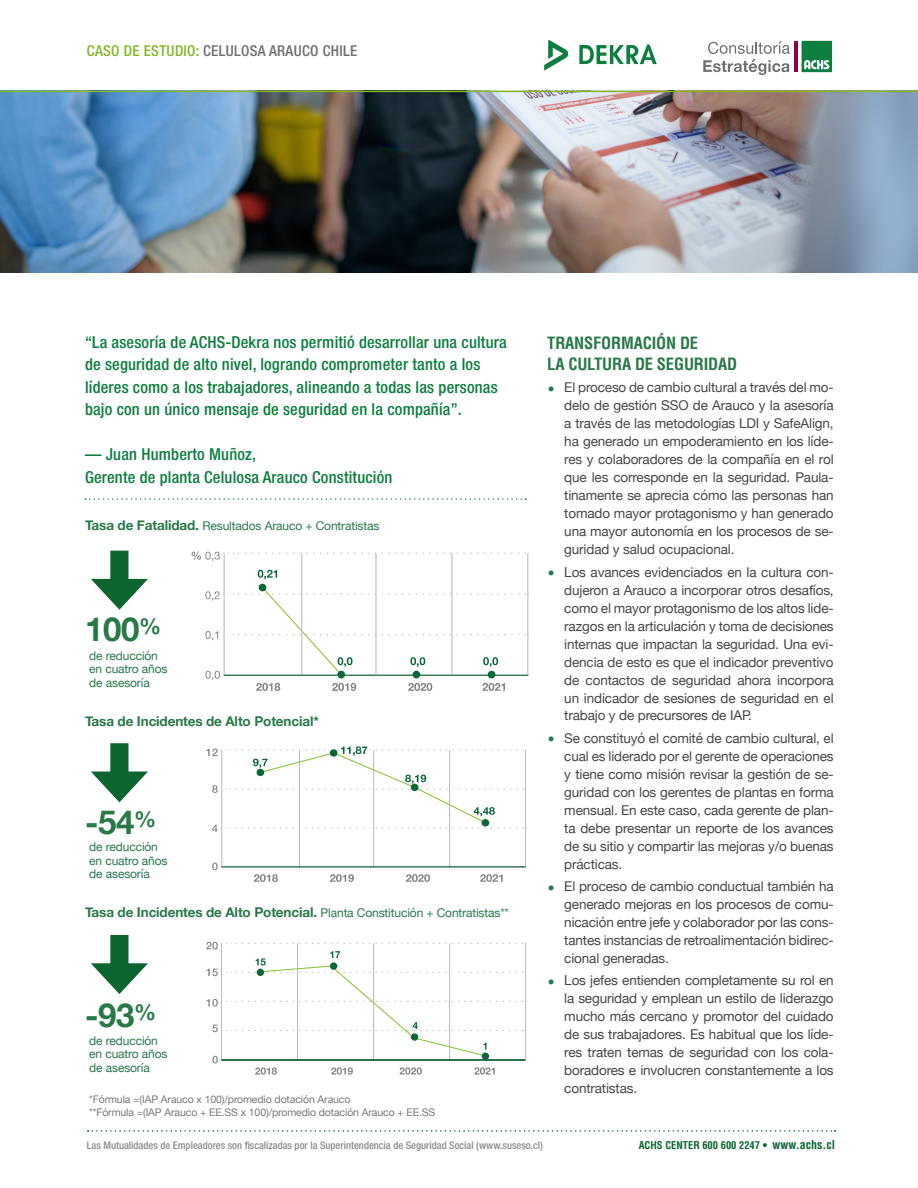
<style>
.page{position:relative;width:918px;height:1188px;background:#fff}
.page>*{position:absolute;margin:0;border:0;box-sizing:border-box;transform-origin:0 0}
.t1{font:700 33px "Helvetica Neue";letter-spacing:-.01em;color:#297848}
.t2{font:500 condensed 16.5px/22.5px "Helvetica Neue LT Std";letter-spacing:.01em;color:#0d7e3f}
.t3{font:700 condensed 16.5px/21px "Helvetica LT Std";letter-spacing:-.01em;color:#297848}
.t4{font:500 condensed 15px "Helvetica Neue LT Std";letter-spacing:.02em;color:#707070}
.t5{font:13.5px/18px "Helvetica Neue";letter-spacing:-.01em;color:#454647;text-align:justify}
.t6{font:700 13.5px "Helvetica Neue";letter-spacing:-.01em;color:#297848}
.t7{font:12px/13.5px "Helvetica Neue";letter-spacing:-.01em;color:#297848}
.t8{font:10.5px/13.5px "Helvetica Neue";letter-spacing:-.01em;color:#76787b}
.t9{font:500 condensed 10.5px "Helvetica Neue LT Std";color:#8a8a8a}
.t10{font:700 condensed 10.5px "Helvetica LT Std";color:#0c652f}
.s1{color:#84b626}
.s2{font-weight:700;font-size:13.5px}
.s3{font-size:22.5px;color:#297848}
.s4{font-size:12px}
</style>
<div class="page">
<svg style="left:88px;top:1130px;width:748px;height:2px"></svg>
<img style="left:0;top:92px;width:918px;height:181px">
<hr style="left:0;top:91px;width:918px;height:1px;background:#84b626">
<svg style="left:802px;top:41px;width:30px;height:31px"></svg>
<hr style="left:794px;top:41px;width:4px;height:31px;background:#8d004c">
<svg style="left:703px;top:41px;width:87px;height:34px"></svg>
<svg style="left:544px;top:40px;width:25px;height:31px"></svg>
<svg style="left:579px;top:44px;width:78px;height:20px"></svg>
<svg style="left:85px;top:498px;width:441px;height:2px"></svg>
<div style="left:110px;top:551px;width:19px;height:40px;background:#0c652f"></div>
<svg style="left:91px;top:579px;width:57px;height:31px"></svg>
<div style="left:110px;top:743px;width:19px;height:40px;background:#0c652f"></div>
<svg style="left:91px;top:772px;width:57px;height:30px"></svg>
<div style="left:110px;top:935px;width:19px;height:40px;background:#0c652f"></div>
<svg style="left:91px;top:963px;width:57px;height:31px"></svg>
<svg style="left:258px;top:570px;width:19px;height:9px"></svg>
<svg style="left:192px;top:552px;width:337px;height:9px"></svg>
<svg style="left:205px;top:586px;width:324px;height:105px"></svg>
<div style="left:259px;top:584px;width:7px;height:7px;background:#0c6638;border-radius:50%"></div>
<div style="left:337px;top:671px;width:8px;height:7px;background:#0c6638;border-radius:50%"></div>
<div style="left:413px;top:671px;width:7px;height:7px;background:#0c6638;border-radius:50%"></div>
<div style="left:488px;top:671px;width:7px;height:7px;background:#0c6638;border-radius:50%"></div>
<hr style="left:301px;top:553px;width:1px;height:122px;background:#bcbdc0">
<hr style="left:224px;top:553px;width:1px;height:122px;background:#bcbdc0">
<hr style="left:375px;top:553px;width:2px;height:122px;background:#bcbdc0">
<hr style="left:451px;top:553px;width:1px;height:122px;background:#bcbdc0">
<hr style="left:527px;top:553px;width:1px;height:122px;background:#bcbdc0">
<hr style="left:299px;top:750px;width:1px;height:116px;background:#bcbdc0">
<hr style="left:373px;top:750px;width:1px;height:116px;background:#bcbdc0">
<hr style="left:449px;top:750px;width:1px;height:116px;background:#bcbdc0">
<div style="left:221px;top:866px;width:305px;height:2px;border:1px solid #0c6638"></div>
<svg style="left:254px;top:874px;width:24px;height:8px"></svg>
<svg style="left:206px;top:746px;width:321px;height:86px"></svg>
<svg style="left:212px;top:863px;width:6px;height:7px"></svg>
<svg style="left:330px;top:874px;width:24px;height:8px"></svg>
<svg style="left:406px;top:874px;width:24px;height:8px"></svg>
<svg style="left:480px;top:874px;width:23px;height:8px"></svg>
<div style="left:257px;top:769px;width:7px;height:7px;background:#0c6638;border-radius:50%"></div>
<div style="left:411px;top:784px;width:7px;height:7px;background:#0c6638;border-radius:50%"></div>
<div style="left:482px;top:819px;width:7px;height:7px;background:#0c6638;border-radius:50%"></div>
<div style="left:330px;top:749px;width:8px;height:8px;background:#0c6638;border-radius:50%"></div>
<hr style="left:221px;top:750px;width:1px;height:116px;background:#bcbdc0">
<hr style="left:525px;top:750px;width:1px;height:116px;background:#bcbdc0">
<svg style="left:206px;top:942px;width:320px;height:133px"></svg>
<p class="t4" style="left:87px;top:42px;width:272px"><span class="s1">CASO DE ESTUDIO:</span> CELULOSA ARAUCO CHILE</p>
<p class="t2" style="left:85px;top:331px;width:423px">“La asesoría de ACHS-Dekra nos permitió desarrollar una cultura de seguridad de alto nivel, logrando comprometer tanto a los líderes como a los trabajadores, alineando a todas las personas bajo con un único mensaje de seguridad en la compañía”.</p>
<p class="t2" style="left:85px;top:443px;width:309px">— Juan Humberto Muñoz,<br>Gerente de planta Celulosa Arauco Constitución</p>
<p class="t7" style="left:85px;top:519px;width:296px"><span class="s2">Tasa de Fatalidad.</span> Resultados Arauco + Contratistas</p>
<h1 class="t1" style="left:85px;top:604px;width:78px">100<sup>%</sup></h1>
<p class="t7" style="left:89px;top:650px;width:80px">de reducción en cuatro años de asesoría</p>
<p class="t6" style="left:85px;top:711px;width:235px">Tasa de Incidentes de Alto Potencial*</p>
<h1 class="t1" style="left:85px;top:796px;width:73px">-54<sup>%</sup></h1>
<p class="t7" style="left:89px;top:841px;width:80px">de reducción en cuatro años de asesoría</p>
<p class="t7" style="left:85px;top:907px;width:425px"><span class="s2">Tasa de Incidentes de Alto Potencial.</span> Planta Constitución + Contratistas**</p>
<h1 class="t1" style="left:85px;top:990px;width:73px">-93<sup>%</sup></h1>
<p class="t7" style="left:89px;top:1034px;width:80px">de reducción en cuatro años de asesoría</p>
<p class="t8" style="left:89px;top:1093px;width:348px">*Fórmula =(IAP Arauco x 100)/promedio dotación Arauco<br>**Fórmula =(IAP Arauco + EE.SS x 100)/promedio dotación Arauco + EE.SS</p>
<p class="t3" style="left:547px;top:332px;width:191px">TRANSFORMACIÓN DE<br>LA CULTURA DE SEGURIDAD</p>
<p class="t5" style="left:564px;top:379px;width:271px;text-indent:-17px"><span class="s3">•</span> El proceso de cambio cultural a través del mo&shy;delo de gestión SSO de Arauco y la asesoría a través de las metodologías LDI y SafeAlign, ha generado un empoderamiento en los líde&shy;res y colaboradores de la compañía en el rol que les corresponde en la seguridad. Paula&shy;tinamente se aprecia cómo las personas han tomado mayor protagonismo y han generado una mayor autonomía en los procesos de se&shy;guridad y salud ocupacional.</p>
<p class="t5" style="left:564px;top:564px;width:271px;text-indent:-17px"><span class="s3">•</span> Los avances evidenciados en la cultura con&shy;dujeron a Arauco a incorporar otros desafíos, como el mayor protagonismo de los altos lide&shy;razgos en la articulación y toma de decisiones internas que impactan la seguridad. Una evi&shy;dencia de esto es que el indicador preventivo de contactos de seguridad ahora incorpora un indicador de sesiones de seguridad en el trabajo y de precursores de IAP.</p>
<p class="t5" style="left:564px;top:730px;width:271px;text-indent:-17px"><span class="s3">•</span> Se constituyó el comité de cambio cultural, el cual es liderado por el gerente de operaciones y tiene como misión revisar la gestión de se&shy;guridad con los gerentes de plantas en forma mensual. En este caso, cada gerente de plan&shy;ta debe presentar un reporte de los avances de su sitio y compartir las mejoras y/o buenas prácticas.</p>
<p class="t5" style="left:564px;top:878px;width:271px;text-indent:-17px"><span class="s3">•</span> El proceso de cambio conductual también ha generado mejoras en los procesos de comu&shy;nicación entre jefe y colaborador por las cons&shy;tantes instancias de retroalimentación bidirec&shy;cional generadas.</p>
<p class="t5" style="left:564px;top:972px;width:271px;text-indent:-17px"><span class="s3">•</span> Los jefes entienden completamente su rol en la seguridad y emplean un estilo de liderazgo mucho más cercano y promotor del cuidado de sus trabajadores. Es habitual que los líde&shy;res traten temas de seguridad con los cola&shy;boradores e involucren constantemente a los contratistas.</p>
<p class="t9" style="left:87px;top:1139px;width:457px">Las Mutualidades de Empleadores son fiscalizadas por la Superintendencia de Seguridad Social (www.suseso.cl)</p>
<p class="t10" style="left:639px;top:1138px;width:198px">ACHS CENTER 600 600 2247 • <span class="s4">www.achs.cl</span></p>
</div>
